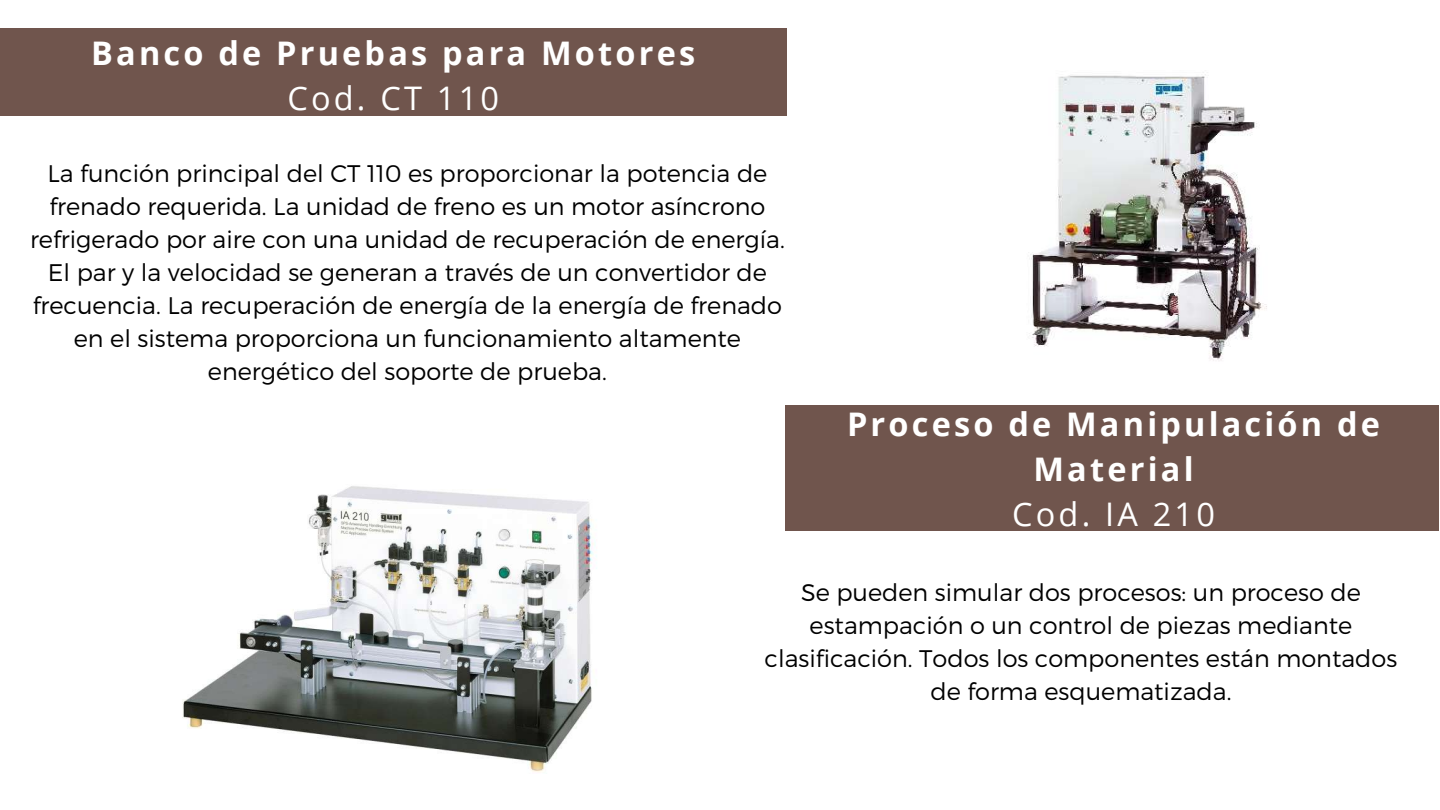
<style>
.page{position:relative;width:1440px;height:810px;background:#fff}
.page>*{position:absolute;margin:0;border:0;box-sizing:border-box;transform-origin:0 0}
.t1{font:700 32.5px/45px "Open Sans";letter-spacing:.1em;color:#fff;text-align:center}
.t2{font:32.5px "Open Sans";letter-spacing:.1em;color:#fff}
.t3{font:300 24px/33px "Montserrat";color:#000;text-align:center}
</style>
<div class="page">
<div style="left:0;top:29px;width:786px;height:87px;background:#70554d"></div>
<img style="left:1030px;top:72px;width:237px;height:289px">
<img style="left:182px;top:486px;width:415px;height:286px">
<div style="left:786px;top:405px;width:653px;height:125px;background:#70554d"></div>
<h1 class="t1" style="left:91px;top:30px;width:606px">Banco de Pruebas para Motores</h1>
<h1 class="t2" style="left:287px;top:76px;width:213px">Cod. CT 110</h1>
<p class="t3" style="left:30px;top:156px;width:756px">La función principal del CT 110 es proporcionar la potencia de frenado requerida. La unidad de freno es un motor asíncrono refrigerado por aire con una unidad de recuperación de energía.<br>El par y la velocidad se generan a través de un convertidor de frecuencia. La recuperación de energía de la energía de frenado en el sistema proporciona un funcionamiento altamente energético del soporte de prueba.</p>
<h1 class="t1" style="left:847px;top:401px;width:535px">Proceso de Manipulación de<br>Material</h1>
<h1 class="t2" style="left:1012px;top:492px;width:204px">Cod. IA 210</h1>
<p class="t3" style="left:765px;top:574px;width:634px">Se pueden simular dos procesos: un proceso de estampación o un control de piezas mediante clasificación. Todos los componentes están montados de forma esquematizada.</p>
</div>
